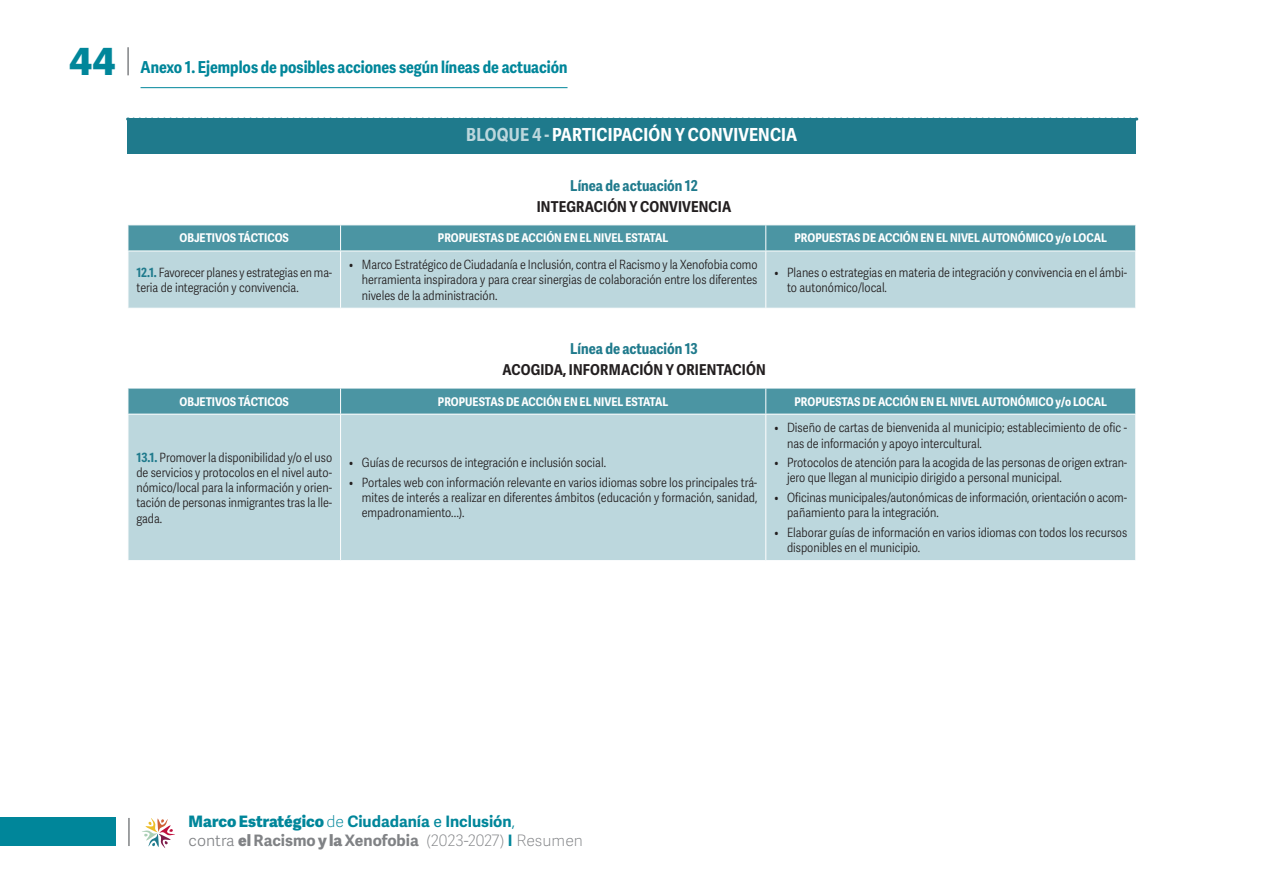
<style>
.page{position:relative;width:1263px;height:893px;background:#fff}
.page>*{position:absolute;margin:0;border:0;box-sizing:border-box;transform-origin:0 0}
.t1{font:800 37.5px "Adelle Sans ARA";color:#00869a}
.Tabla_bloque{font:700 18px "Adelle Sans Cnd";letter-spacing:.01em;color:#fff}
.t2{font:700 16.5px "Adelle Sans Cnd";color:#00869a}
.t3{font:700 15.75px/18.9px "Adelle Sans ARA";color:#00869a}
.Tabla_titulo_anexo{font:700 15px/21px "Adelle Sans Cnd";letter-spacing:.01em;color:#231f20;text-align:center}
.Tabla_texto_anexo{font:300 12.75px/15.3px "Adelle Sans Cnd";color:#231f20}
.Tabla_cabecera{font:700 12px "Adelle Sans Cnd";color:#fff}
.s1{color:#bcd7dd}
.s2{color:#1f7a8c}
.s3{font-weight:700;color:#1f7a8c}
.s4{font-weight:800}
.s5{font-weight:100}
.s6{font-weight:400}
.s7{font-weight:300}
.s8{font-weight:300;color:#808285}
.s9{font-weight:800;color:#808285}
.s10{color:#808285}
.s11{font-weight:100;color:#808285}
</style>
<div class="page">
<div style="left:0;top:818px;width:115px;height:28px;background:#00869a"></div>
<hr style="left:128px;top:818px;width:2px;height:28px;background:#808285">
<hr style="left:141px;top:87px;width:426px;height:1px;background:#00869a">
<hr style="left:127px;top:47px;width:2px;height:28px;background:#808285">
<svg style="left:142px;top:818px;width:33px;height:30px"></svg>
<div style="left:128px;top:118px;width:1008px;height:35px;background:#1f7a8c"></div>
<div style="left:129px;top:252px;width:1006px;height:56px;background:#bcd7dd"></div>
<hr style="left:340px;top:251px;width:1px;height:57px;background:#fff">
<hr style="left:765px;top:251px;width:1px;height:57px;background:#fff">
<svg style="left:128px;top:225px;width:1008px;height:26px;background:#5299a6"></svg>
<div style="left:129px;top:415px;width:1006px;height:145px;background:#bcd7dd"></div>
<hr style="left:340px;top:414px;width:1px;height:146px;background:#fff">
<hr style="left:765px;top:414px;width:1px;height:146px;background:#fff">
<svg style="left:128px;top:388px;width:1008px;height:26px;background:#5299a6"></svg>
<h1 class="t1" style="left:69px;top:36px;width:48px">44</h1>
<p class="t2" style="left:141px;top:57px;width:428px">Anexo 1. Ejemplos de posibles acciones según líneas de actuación</p>
<p class="Tabla_bloque" style="left:466px;top:124px;width:332px"><span class="s1">BLOQUE 4 -</span> PARTICIPACIÓN Y CONVIVENCIA</p>
<p class="Tabla_titulo_anexo" style="left:537px;top:176px;width:196px"><span class="s2">Línea de actuación 12<br></span>INTEGRACIÓN Y CONVIVENCIA</p>
<p class="Tabla_cabecera" style="left:179px;top:231px;width:111px">OBJETIVOS TÁCTICOS</p>
<p class="Tabla_cabecera" style="left:438px;top:231px;width:232px">PROPUESTAS DE ACCIÓN EN EL NIVEL ESTATAL</p>
<p class="Tabla_cabecera" style="left:794px;top:231px;width:314px">PROPUESTAS DE ACCIÓN EN EL NIVEL AUTONÓMICO y/o LOCAL</p>
<p class="Tabla_texto_anexo" style="left:136px;top:265px;width:197px"><span class="s3">12.1.</span> Favorecer planes y estrategias en ma&shy;teria de integración y convivencia.</p>
<p class="Tabla_texto_anexo" style="left:362px;top:257px;width:397px;text-align:justify;text-indent:-13px">• Marco Estratégico de Ciudadanía e Inclusión, contra el Racismo y la Xenofobia como herramienta inspiradora y para crear sinergias de colaboración entre los diferentes niveles de la administración.</p>
<p class="Tabla_texto_anexo" style="left:787px;top:265px;width:342px;text-indent:-13px">• Planes o estrategias en materia de integración y convivencia en el ámbi&shy;to autonómico/local.</p>
<p class="Tabla_titulo_anexo" style="left:502px;top:339px;width:265px"><span class="s2">Línea de actuación 13<br></span>ACOGIDA, INFORMACIÓN Y ORIENTACIÓN</p>
<p class="Tabla_cabecera" style="left:179px;top:394px;width:111px">OBJETIVOS TÁCTICOS</p>
<p class="Tabla_cabecera" style="left:438px;top:394px;width:232px">PROPUESTAS DE ACCIÓN EN EL NIVEL ESTATAL</p>
<p class="Tabla_cabecera" style="left:794px;top:394px;width:314px">PROPUESTAS DE ACCIÓN EN EL NIVEL AUTONÓMICO y/o LOCAL</p>
<p class="Tabla_texto_anexo" style="left:136px;top:450px;width:197px;text-align:justify"><span class="s3">13.1.</span> Promover la disponibilidad y/o el uso de servicios y protocolos en el nivel auto&shy;nómico/local para la información y orien&shy;tación de personas inmigrantes tras la lle&shy;gada.</p>
<p class="Tabla_texto_anexo" style="left:349px;top:455px;width:258px">• Guías de recursos de integración e inclusión social.</p>
<p class="Tabla_texto_anexo" style="left:362px;top:475px;width:397px;text-align:justify;text-indent:-13px">• Portales web con información relevante en varios idiomas sobre los principales trá&shy;mites de interés a realizar en diferentes ámbitos (educación y formación, sanidad, empadronamiento…).</p>
<p class="Tabla_texto_anexo" style="left:787px;top:420px;width:342px;text-indent:-13px">• Diseño de cartas de bienvenida al municipio; establecimiento de ofic - nas de información y apoyo intercultural.</p>
<p class="Tabla_texto_anexo" style="left:787px;top:455px;width:342px;text-indent:-13px">• Protocolos de atención para la acogida de las personas de origen extran&shy;jero que llegan al municipio dirigido a personal municipal.</p>
<p class="Tabla_texto_anexo" style="left:787px;top:490px;width:342px;text-indent:-13px">• Oficinas municipales/autonómicas de información, orientación o acom&shy;pañamiento para la integración.</p>
<p class="Tabla_texto_anexo" style="left:787px;top:525px;width:342px;text-indent:-13px">• Elaborar guías de información en varios idiomas con todos los recursos disponibles en el municipio.</p>
<p class="t3" style="left:189px;top:814px;width:396px"><span class="s4">Marco Estratégico</span> <span class="s5">de</span> Ciudadanía <span class="s6">e</span> Inclusión<span class="s7">,<br></span><span class="s8">contra</span> <span class="s9">el</span> <span class="s10">Racismo</span> <span class="s9">y la</span> <span class="s10">Xenofobia</span> <span class="s11">(2023-2027)</span> I <span class="s11">Resumen</span></p>
</div>
